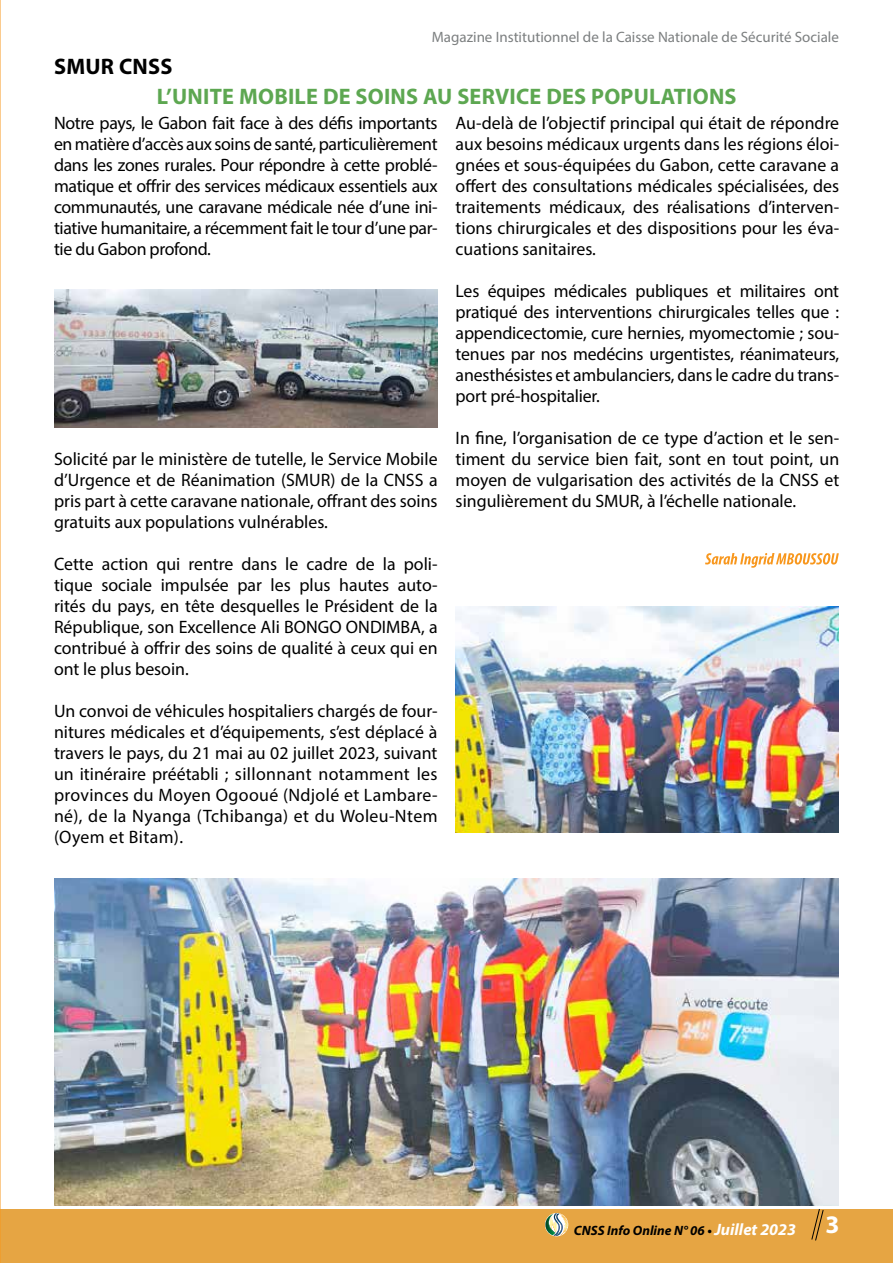
<style>
.page{position:relative;width:893px;height:1263px;background:#fff}
.page>*{position:absolute;margin:0;border:0;box-sizing:border-box;transform-origin:0 0}
.t1{font:700 22.5px "Myriad Pro";letter-spacing:.01em;color:#5da751}
.t2{font:700 22.5px "Myriad Pro";letter-spacing:.01em;color:#000}
.t3{font:18px/21px "Myriad Pro";color:#000;text-align:justify}
.t4{font:15px "Myriad Pro";color:#7c7f80}
.t5{font:italic 700 13.5px "Myriad Pro";color:#000}
.s1{font-size:16.5px;color:#fff}
</style>
<div class="page">
<div style="left:0;top:1209px;width:893px;height:54px;background:#e6a543"></div>
<svg style="left:545px;top:1213px;width:23px;height:23px"></svg>
<svg style="left:811px;top:1209px;width:13px;height:32px"></svg>
<hr style="left:0;top:0;width:1px;height:1263px;background:#f8971d">
<svg style="left:705px;top:553px;width:134px;height:15px"></svg>
<img style="left:54px;top:879px;width:785px;height:326px">
<img style="left:54px;top:289px;width:384px;height:139px">
<img style="left:456px;top:607px;width:383px;height:225px">
<p class="t4" style="left:432px;top:28px;width:409px">Magazine Institutionnel de la Caisse Nationale de Sécurité Sociale</p>
<p class="t2" style="left:54px;top:51px;width:120px">SMUR CNSS</p>
<p class="t1" style="left:157px;top:81px;width:581px">L’UNITE MOBILE DE SOINS AU SERVICE DES POPULATIONS</p>
<p class="t3" style="left:54px;top:113px;width:385px">Notre pays, le Gabon fait face à des défis importants en matière d’accès aux soins de santé, particulièrement dans les zones rurales. Pour répondre à cette problé&shy;matique et offrir des services médicaux essentiels aux communautés, une caravane médicale née d’une ini&shy;tiative humanitaire, a récemment fait le tour d’une par&shy;tie du Gabon profond.</p>
<p class="t3" style="left:456px;top:113px;width:385px">Au-delà de l’objectif principal qui était de répondre aux besoins médicaux urgents dans les régions éloi&shy;gnées et sous-équipées du Gabon, cette caravane a offert des consultations médicales spécialisées, des traitements médicaux, des réalisations d’interven&shy;tions chirurgicales et des dispositions pour les éva&shy;cuations sanitaires.</p>
<p class="t3" style="left:456px;top:281px;width:385px">Les équipes médicales publiques et militaires ont pratiqué des interventions chirurgicales telles que : appendicectomie, cure hernies, myomectomie ; sou&shy;tenues par nos medécins urgentistes, réanimateurs, anesthésistes et ambulanciers, dans le cadre du trans&shy;port pré-hospitalier.</p>
<p class="t3" style="left:456px;top:428px;width:385px">In fine, l’organisation de ce type d’action et le sen&shy;timent du service bien fait, sont en tout point, un moyen de vulgarisation des activités de la CNSS et singulièrement du SMUR, à l’échelle nationale.</p>
<p class="t3" style="left:54px;top:449px;width:385px">Solicité par le ministère de tutelle, le Service Mobile d’Urgence et de Réanimation (SMUR) de la CNSS a pris part à cette caravane nationale, offrant des soins gratuits aux populations vulnérables.</p>
<p class="t3" style="left:54px;top:554px;width:385px">Cette action qui rentre dans le cadre de la poli&shy;tique sociale impulsée par les plus hautes auto&shy;rités du pays, en tête desquelles le Président de la République, son Excellence Ali BONGO ONDIMBA, a contribué à offrir des soins de qualité à ceux qui en ont le plus besoin.</p>
<p class="t3" style="left:54px;top:701px;width:385px">Un convoi de véhicules hospitaliers chargés de four&shy;nitures médicales et d’équipements, s’est déplacé à travers le pays, du 21 mai au 02 juillet 2023, suivant un itinéraire préétabli ; sillonnant notamment les provinces du Moyen Ogooué (Ndjolé et Lambare&shy;né), de la Nyanga (Tchibanga) et du Woleu-Ntem (Oyem et Bitam).</p>
<p class="t5" style="left:574px;top:1222px;width:267px">CNSS Info Online N° 06 • <span class="s1">Juillet 2023</span> <sup>3</sup></p>
</div>
